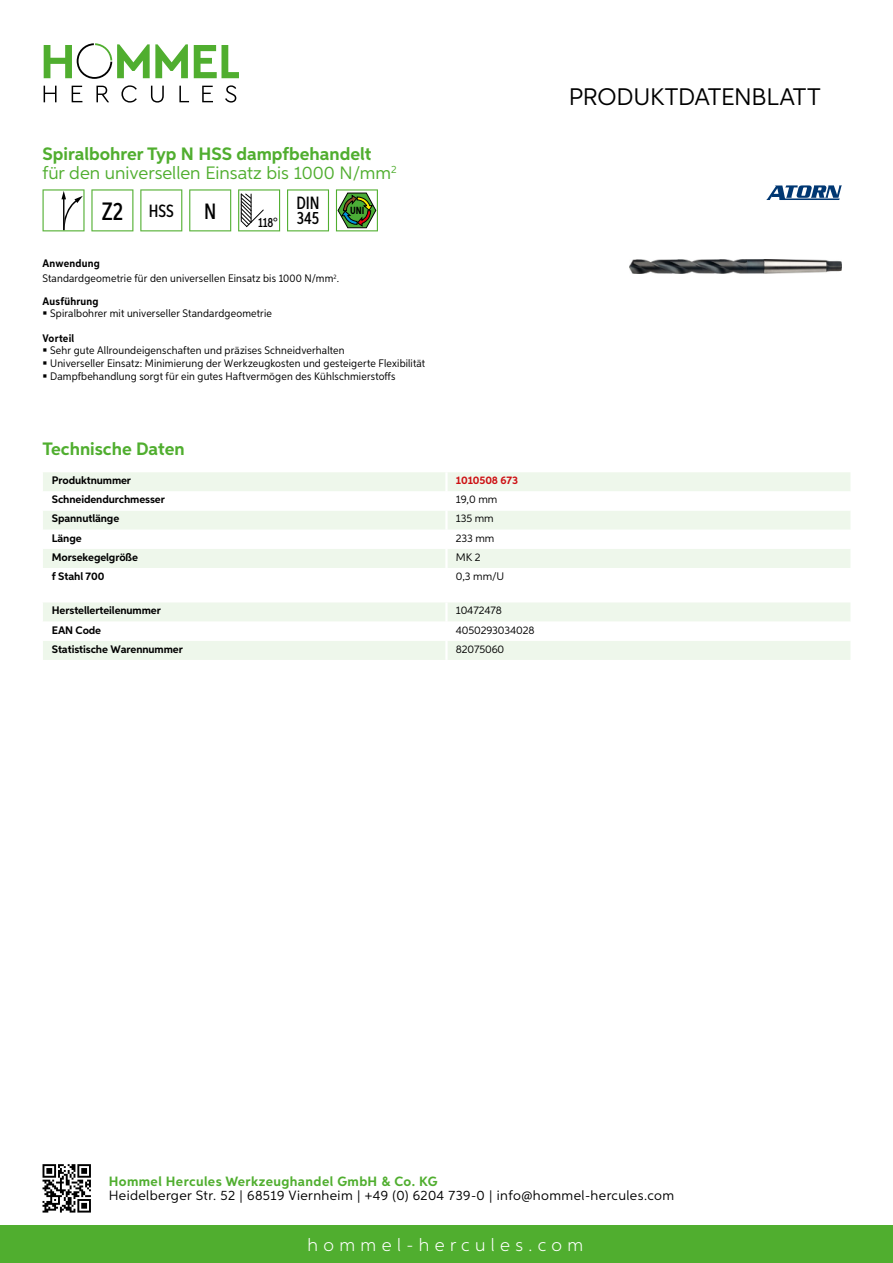
<style>
.page{position:relative;width:893px;height:1263px;background:#fff}
.page>*{position:absolute;margin:0;border:0;box-sizing:border-box;transform-origin:0 0}
.t1{font:24px "Aspira";letter-spacing:-.01em;color:#000}
.t2{font:500 22.2px "Aspira XX Nar";color:#000}
.t3{font:18px/19.8px "Aspira";color:#50ae2f}
.t4{font:300 18px "Aspira";letter-spacing:.3em;color:#fff}
.t5{font:700 18px "Aspira";color:#50ae2f}
.t6{font:500 17.85px/14.9px "Aspira XX Nar";color:#000}
.t7{font:13.5px "Aspira";letter-spacing:.03em;color:#000}
.t8{font:700 13.5px "Aspira";letter-spacing:.03em;color:#50ae2f}
.t9{font:500 13.35px "Aspira XX Nar";color:#000}
.t10{font:10.95px/12.8px "Aspira Nar";letter-spacing:.015em;color:#000}
.t11{font:700 10.95px "Aspira";letter-spacing:-.01em;color:#000}
.t12{font:10.95px "Aspira";letter-spacing:-.01em;color:#000}
.t13{font:700 10.95px "Aspira Nar";letter-spacing:.02em;color:#000}
.t14{font:700 10.95px "Aspira";letter-spacing:-.01em;color:#cd1013}
.t15{font:700 10.35px "Aspira XX Nar";color:#000}
.s1{font-weight:700}
.s2{font-size:25.2px}
</style>
<div class="page">
<div style="left:0;top:1226px;width:893px;height:37px;background:#50ae2f"></div>
<svg style="left:43px;top:1164px;width:48px;height:48px"></svg>
<svg style="left:194px;top:45px;width:45px;height:33px"></svg>
<svg style="left:44px;top:43px;width:144px;height:36px"></svg>
<svg style="left:44px;top:86px;width:13px;height:16px"></svg>
<svg style="left:72px;top:86px;width:10px;height:16px"></svg>
<svg style="left:96px;top:86px;width:13px;height:16px"></svg>
<svg style="left:121px;top:85px;width:16px;height:18px"></svg>
<svg style="left:151px;top:86px;width:13px;height:17px"></svg>
<svg style="left:179px;top:86px;width:10px;height:16px"></svg>
<svg style="left:202px;top:86px;width:11px;height:16px"></svg>
<svg style="left:225px;top:85px;width:11px;height:18px"></svg>
<div style="left:43px;top:472px;width:807px;height:19px;background:#eef7eb"></div>
<svg style="left:43px;top:511px;width:807px;height:57px;fill:#eef7eb"></svg>
<hr style="left:445px;top:472px;width:3px;height:19px;background:#fff">
<hr style="left:445px;top:511px;width:3px;height:19px;background:#fff">
<hr style="left:445px;top:530px;width:3px;height:19px;background:#fff">
<hr style="left:445px;top:549px;width:3px;height:19px;background:#fff">
<svg style="left:43px;top:602px;width:807px;height:58px"></svg>
<hr style="left:445px;top:641px;width:3px;height:19px;background:#fff">
<svg style="left:43px;top:189px;width:42px;height:42px"></svg>
<svg style="left:91px;top:189px;width:42px;height:42px"></svg>
<svg style="left:140px;top:189px;width:42px;height:42px"></svg>
<svg style="left:189px;top:189px;width:42px;height:42px"></svg>
<svg style="left:238px;top:189px;width:42px;height:42px"></svg>
<svg style="left:287px;top:189px;width:42px;height:42px"></svg>
<svg style="left:336px;top:189px;width:42px;height:42px"></svg>
<img style="left:629px;top:259px;width:213px;height:14px">
<svg style="left:766px;top:185px;width:76px;height:15px"></svg>
<h3 class="t3" style="left:43px;top:143px;width:356px"><span class="s1">Spiralbohrer Typ N HSS dampfbehandelt </span>für den universellen Einsatz bis 1000 N/mm<sup>2</sup></h3>
<h3 class="t6" style="left:102px;top:203px;width:74px"><span class="s2">Z2</span> HSS</h3>
<h2 class="t2" style="left:204px;top:197px;width:14px">N</h2>
<p class="t9" style="left:258px;top:215px;width:21px">118°</p>
<h3 class="t6" style="left:296px;top:196px;width:25px">DIN<br>345</h3>
<p class="t15" style="left:350px;top:205px;width:16px">UNI</p>
<p class="t10" style="left:43px;top:256px;width:298px;line-height:15.1px"><span class="s1">Anwendung<br></span>Standardgeometrie für den universellen Einsatz bis 1000 N/mm<sup>2</sup>.</p>
<p class="t13" style="left:43px;top:294px;width:58px">Ausführung</p>
<p class="t10" style="left:50px;top:307px;width:223px">Spiralbohrer mit universeller Standardgeometrie</p>
<p class="t13" style="left:43px;top:331px;width:33px">Vorteil</p>
<p class="t10" style="left:50px;top:344px;width:377px">Sehr gute Allroundeigenschaften und präzises Schneidverhalten<br>Universeller Einsatz: Minimierung der Werkzeugkosten und gesteigerte Flexibilität<br>Dampfbehandlung sorgt für ein gutes Haftvermögen des Kühlschmierstoffs</p>
<h3 class="t5" style="left:43px;top:438px;width:144px">Technische Daten</h3>
<p class="t11" style="left:52px;top:474px;width:81px">Produktnummer</p>
<p class="t14" style="left:456px;top:474px;width:64px">1010508 673</p>
<p class="t11" style="left:52px;top:493px;width:115px">Schneidendurchmesser</p>
<p class="t12" style="left:456px;top:493px;width:43px">19,0 mm</p>
<p class="t11" style="left:52px;top:512px;width:69px">Spannutlänge</p>
<p class="t12" style="left:456px;top:512px;width:39px">135 mm</p>
<p class="t11" style="left:52px;top:531px;width:31px">Länge</p>
<p class="t12" style="left:456px;top:531px;width:40px">233 mm</p>
<p class="t11" style="left:52px;top:550px;width:88px">Morsekegelgröße</p>
<p class="t12" style="left:456px;top:550px;width:26px">MK 2</p>
<p class="t11" style="left:52px;top:569px;width:54px">f Stahl 700</p>
<p class="t12" style="left:456px;top:569px;width:48px">0,3 mm/U</p>
<p class="t11" style="left:52px;top:604px;width:111px">Herstellerteilenummer</p>
<p class="t12" style="left:456px;top:604px;width:48px">10472478</p>
<p class="t11" style="left:52px;top:623px;width:51px">EAN Code</p>
<p class="t12" style="left:456px;top:623px;width:80px">4050293034028</p>
<p class="t11" style="left:52px;top:642px;width:132px">Statistische Warennummer</p>
<p class="t12" style="left:456px;top:642px;width:50px">82075060</p>
<h1 class="t1" style="left:569px;top:82px;width:253px">Produktdatenblatt</h1>
<p class="t8" style="left:109px;top:1172px;width:330px">Hommel Hercules Werkzeughandel GmbH &amp; Co. KG</p>
<p class="t7" style="left:109px;top:1187px;width:567px">Heidelberger Str. 52 | 68519 Viernheim | +49 (0) 6204 739-0 | info@hommel-hercules.com</p>
<h3 class="t4" style="left:307px;top:1234px;width:277px">hommel-hercules.com</h3>
</div>
